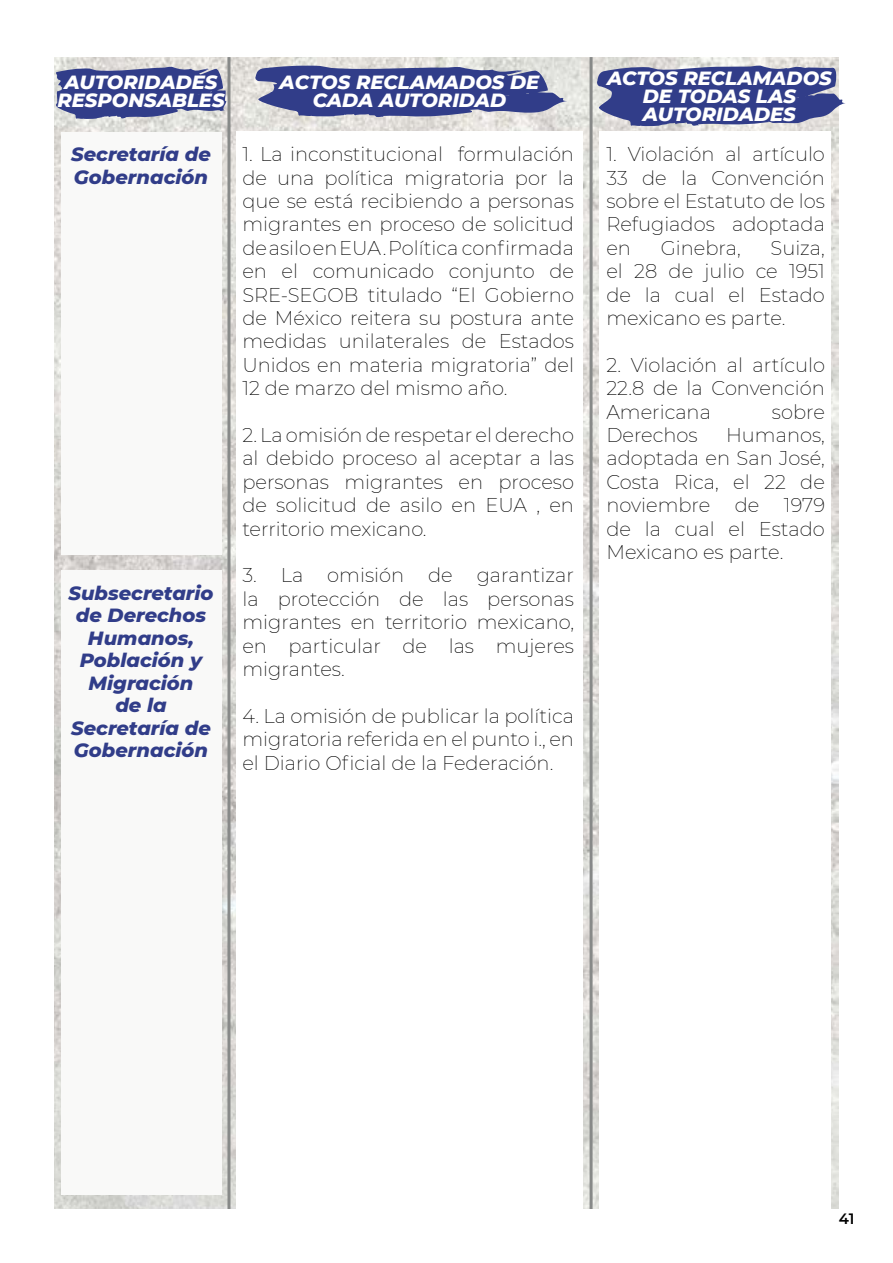
<style>
.page{position:relative;width:893px;height:1263px;background:#fff}
.page>*{position:absolute;margin:0;border:0;box-sizing:border-box;transform-origin:0 0}
.t1{font:200 19.5px/23.4px "Montserrat";color:#000;text-align:justify}
.t2{font:italic 800 19.5px/22.5px "Montserrat";color:#313d89}
.t3{font:italic 800 19.5px/18px "Montserrat";color:#fff;text-align:center}
.t4{font:600 15px "Montserrat";color:#000}
</style>
<div class="page">
<img style="left:54px;top:57px;width:785px;height:1152px">
<svg style="left:255px;top:65px;width:313px;height:53px;background:#59629b"></svg>
<svg style="left:54px;top:66px;width:173px;height:53px;background:#525c98"></svg>
<svg style="left:597px;top:65px;width:248px;height:62px;background:#525b98"></svg>
<div style="left:61px;top:132px;width:160px;height:423px;background:#f9f9f8"></div>
<div style="left:61px;top:570px;width:160px;height:625px;background:#f9f9f8"></div>
<div style="left:236px;top:132px;width:347px;height:1077px;background:#fff"></div>
<div style="left:600px;top:132px;width:231px;height:1077px;background:#fff"></div>
<hr style="left:227px;top:57px;width:3px;height:1152px;background:#878988">
<hr style="left:590px;top:57px;width:3px;height:1152px;background:#878988">
<p class="t3" style="left:57px;top:72px;width:169px">AUTORIDADES<br>RESPONSABLES</p>
<p class="t3" style="left:607px;top:68px;width:226px">ACTOS RECLAMADOS<br>DE TODAS LAS<br>AUTORIDADES</p>
<p class="t2" style="left:71px;top:142px;width:141px">Secretaría de<br>Gobernación</p>
<p class="t3" style="left:280px;top:72px;width:261px">ACTOS RECLAMADOS DE<br>CADA AUTORIDAD</p>
<p class="t1" style="left:242px;top:142px;width:333px">1. La inconstitucional formulación de una política migratoria por la que se está recibiendo a personas migrantes en proceso de solicitud de asilo en EUA . Política confirmada en el comunicado conjunto de SRE-SEGOB titulado “El Gobierno de México reitera su postura ante medidas unilaterales de Estados Unidos en materia migratoria” del 12 de marzo del mismo año.</p>
<p class="t1" style="left:242px;top:423px;width:333px">2. La omisión de respetar el derecho al debido proceso al aceptar a las personas migrantes en proceso de solicitud de asilo en EUA , en territorio mexicano.</p>
<p class="t1" style="left:242px;top:563px;width:333px">3. La omisión de garantizar la protección de las personas migrantes en territorio mexicano, en particular de las mujeres migrantes.</p>
<p class="t1" style="left:242px;top:704px;width:333px">4. La omisión de publicar la política migratoria referida en el punto i., en el Diario Oficial de la Federación.</p>
<p class="t1" style="left:606px;top:142px;width:220px">1. Violación al artículo 33 de la Convención sobre el Estatuto de los Refugiados adoptada en</p>
<p class="t1" style="left:661px;top:236px;width:82px">Ginebra,</p>
<p class="t1" style="left:606px;top:236px;width:220px;text-indent:164px">Suiza, el 28 de julio ce 1951 de la cual el Estado mexicano es parte.</p>
<p class="t1" style="left:606px;top:353px;width:220px">2. Violación al artículo 22.8 de la Convención Americana</p>
<p class="t1" style="left:772px;top:399px;width:55px">sobre</p>
<p class="t1" style="left:606px;top:423px;width:93px">Derechos</p>
<p class="t1" style="left:606px;top:423px;width:220px;text-indent:120px">Humanos, adoptada en San José, Costa Rica, el 22 de noviembre</p>
<p class="t1" style="left:735px;top:493px;width:26px">de</p>
<p class="t1" style="left:606px;top:493px;width:220px;text-indent:178px">1979 de la cual el Estado Mexicano es parte.</p>
<p class="t2" style="left:69px;top:580px;width:147px;text-align:center">Subsecretario de Derechos<br>Humanos,<br>Población y<br>Migración<br>de la<br>Secretaría de<br>Gobernación</p>
<p class="t4" style="left:839px;top:1207px;width:17px">41</p>
</div>
